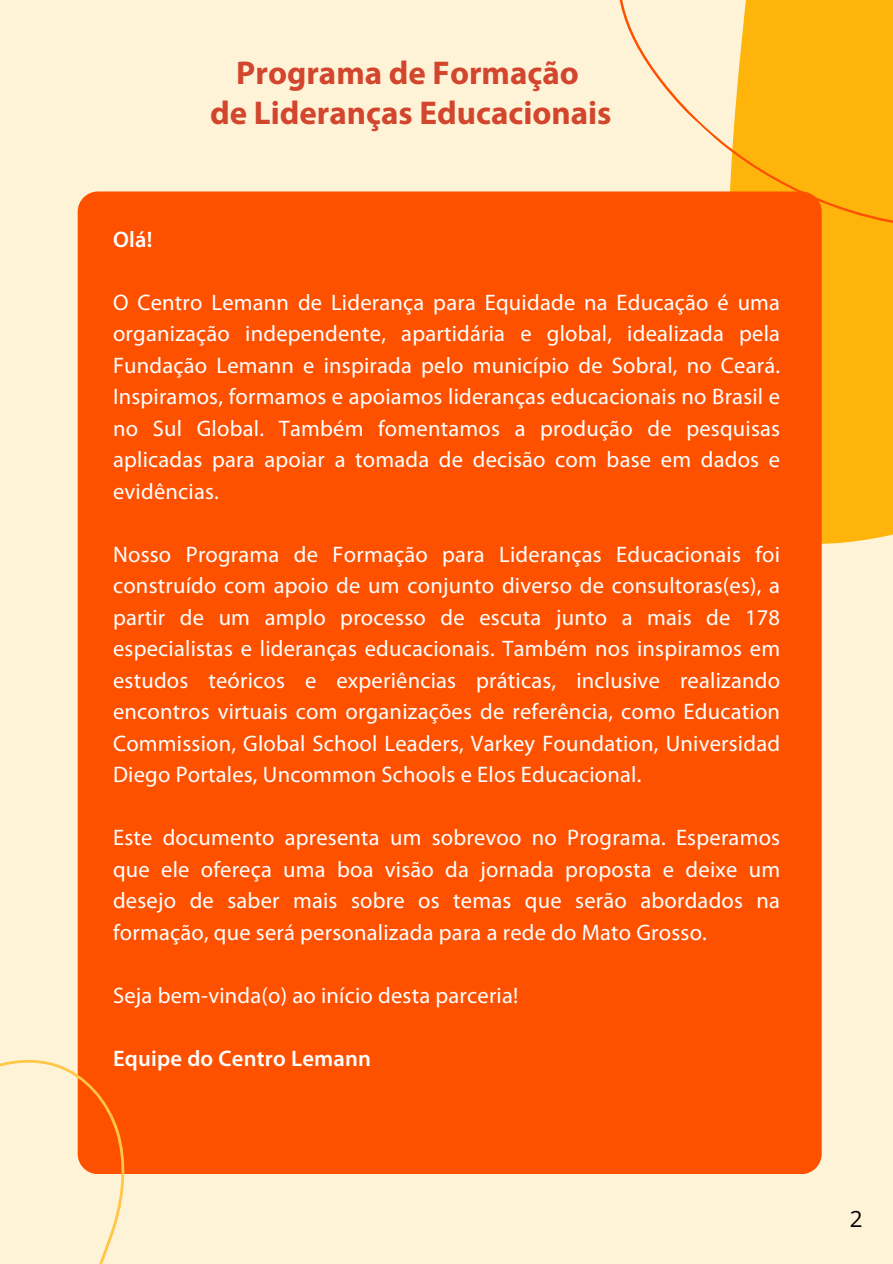
<style>
.page{position:relative;width:893px;height:1264px;background:#fff}
.page>*{position:absolute;margin:0;border:0;box-sizing:border-box;transform-origin:0 0}
.t1{font:700 33px "Myriad Pro";color:#d2462d}
.t2{font:22.5px/31.5px "Myriad Pro";letter-spacing:.01em;color:#fff;text-align:justify}
.t3{font:600 22.5px "Myriad Pro";letter-spacing:.01em;color:#fff}
.t4{font:22.5px "Open Sans";color:#000}
</style>
<div class="page">
<div style="left:0;top:0;width:892px;height:1263px;background:#fff3d7"></div>
<svg style="left:821px;top:469px;width:71px;height:80px;fill:#ffb40c"></svg>
<div style="left:78px;top:191px;width:743px;height:983px;background:#fe5100;border-radius:20px"></div>
<svg style="left:0;top:1010px;width:125px;height:253px"></svg>
<svg style="left:558px;top:0;width:334px;height:469px"></svg>
<p class="t3" style="left:113px;top:230px;width:41px">Olá!</p>
<p class="t1" style="left:236px;top:59px;width:344px">Programa de Formação</p>
<p class="t1" style="left:210px;top:99px;width:403px">de Lideranças Educacionais</p>
<p class="t2" style="left:113px;top:288px;width:668px">O Centro Lemann de Liderança para Equidade na Educação é uma organização independente, apartidária e global, idealizada pela Fundação Lemann e inspirada pelo município de Sobral, no Ceará.<br>Inspiramos, formamos e apoiamos lideranças educacionais no Brasil e no Sul Global. Também fomentamos a produção de pesquisas aplicadas para apoiar a tomada de decisão com base em dados e evidências.</p>
<p class="t2" style="left:113px;top:540px;width:668px">Nosso Programa de Formação para Lideranças Educacionais foi construído com apoio de um conjunto diverso de consultoras(es), a partir de um amplo processo de escuta junto a mais de 178 especialistas e lideranças educacionais. Também nos inspiramos em estudos teóricos e experiências práticas, inclusive realizando encontros virtuais com organizações de referência, como Education Commission, Global School Leaders, Varkey Foundation, Universidad Diego Portales, Uncommon Schools e Elos Educacional.</p>
<p class="t2" style="left:113px;top:824px;width:668px">Este documento apresenta um sobrevoo no Programa. Esperamos que ele ofereça uma boa visão da jornada proposta e deixe um desejo de saber mais sobre os temas que serão abordados na formação, que será personalizada para a rede do Mato Grosso.</p>
<p class="t2" style="left:113px;top:981px;width:407px">Seja bem-vinda(o) ao início desta parceria!</p>
<p class="t3" style="left:113px;top:1049px;width:259px">Equipe do Centro Lemann</p>
<p class="t4" style="left:849px;top:1202px;width:14px">2</p>
</div>
